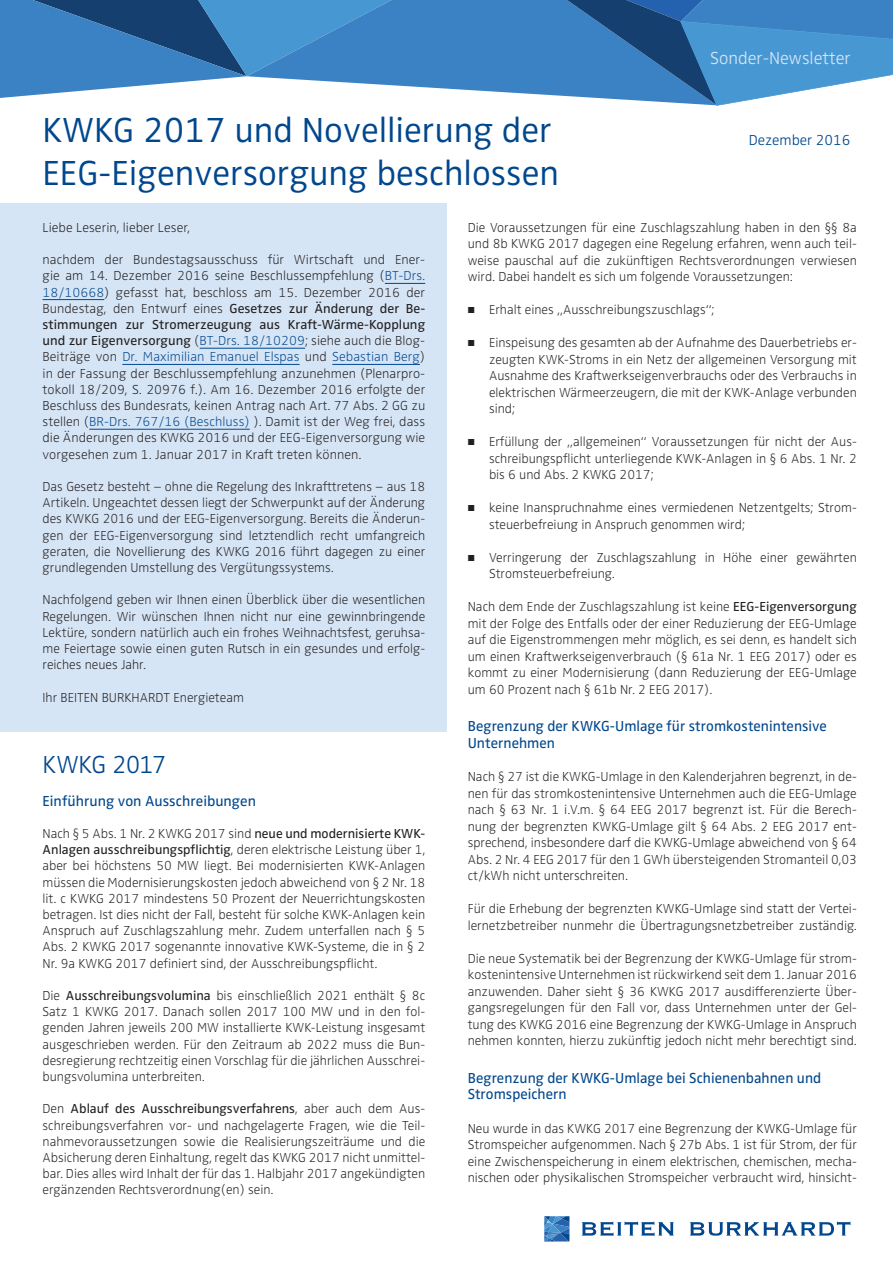
<style>
.page{position:relative;width:893px;height:1263px;background:#fff}
.page>*{position:absolute;margin:0;border:0;box-sizing:border-box;transform-origin:0 0}
.t1{font:300 36px/43.2px "Zwo OT";color:#01478d}
._4-Überschrift_10_pt{font:300 25.5px "Zwo OT";letter-spacing:-.04em;color:#01478d}
.t2{font:300 18px "Zwo OT";color:#d6e5f5}
._6-Überschrift_9_pt{font:15px/16.6px "Zwo OT";letter-spacing:.005em;color:#01478d}
.t3{font:300 15px "Zwo OT";color:#01478d}
.Fließtext_9_pt{font:300 expanded 13.5px/16.2px "Zwo OT";color:#231f20;text-align:justify}
.s1{color:#01478d}
.s2{font-weight:400;font-stretch:normal}
.s3{font-size:9px}
</style>
<div class="page">
<div style="left:419px;top:0;width:130px;height:95px;background:#3b82c4"></div>
<svg style="left:0;top:0;width:419px;height:98px;background:#518cc1"></svg>
<svg style="left:549px;top:0;width:344px;height:106px;background:#4d8bc2"></svg>
<svg style="left:582px;top:1221px;width:92px;height:15px"></svg>
<svg style="left:544px;top:1216px;width:25px;height:25px"></svg>
<svg style="left:690px;top:1221px;width:160px;height:14px"></svg>
<div style="left:0;top:203px;width:446px;height:529px;background:#d6e5f5"></div>
<hr style="left:385px;top:283px;width:40px;height:1px;background:#01478d">
<hr style="left:43px;top:299px;width:61px;height:1px;background:#01478d">
<hr style="left:200px;top:348px;width:105px;height:1px;background:#01478d">
<hr style="left:122px;top:364px;width:178px;height:1px;background:#01478d">
<hr style="left:332px;top:364px;width:88px;height:1px;background:#01478d">
<hr style="left:89px;top:429px;width:161px;height:1px;background:#01478d">
<h1 class="t1" style="left:43px;top:109px;width:518px">KWKG 2017 und Novellierung der<br>EEG-Eigenversorgung beschlossen</h1>
<h3 class="t2" style="left:710px;top:47px;width:142px">Sonder-Newsletter</h3>
<p class="t3" style="left:749px;top:131px;width:103px">Dezember 2016</p>
<p class="Fließtext_9_pt" style="left:43px;top:219px;width:149px">Liebe Leserin, lieber Leser,</p>
<p class="Fließtext_9_pt" style="left:43px;top:252px;width:384px">nachdem der Bundestagsausschuss für Wirtschaft und Ener&shy;gie am 14. Dezember 2016 seine Beschlussempfehlung (<span class="s1">BT-Drs.<br>18/10668</span>) gefasst hat, beschloss am 15. Dezember 2016 der Bundestag, den Entwurf eines <span class="s2">Gesetzes zur Änderung der Be&shy;stimmungen zur Stromerzeugung aus Kraft-Wärme-Kopplung und zur Eigenversorgung</span> (<span class="s1">BT-Drs. 18/10209</span>; siehe auch die Blog-Beiträge von <span class="s1">Dr. Maximilian Emanuel Elspas</span> und <span class="s1">Sebastian Berg</span>) in der Fassung der Beschlussempfehlung anzunehmen (Plenarpro&shy;tokoll 18/209, S. 20976 f.). Am 16. Dezember 2016 erfolgte der Beschluss des Bundesrats, keinen Antrag nach Art. 77 Abs. 2 GG zu stellen (<span class="s1">BR-Drs. 767/16 (Beschluss)</span> ). Damit ist der Weg frei, dass die Änderungen des KWKG 2016 und der EEG-Eigenversorgung wie vorgesehen zum 1. Januar 2017 in Kraft treten können.</p>
<p class="Fließtext_9_pt" style="left:43px;top:479px;width:384px">Das Gesetz besteht – ohne die Regelung des Inkrafttretens – aus 18<br>Artikeln. Ungeachtet dessen liegt der Schwerpunkt auf der Änderung des KWKG 2016 und der EEG-Eigenversorgung. Bereits die Änderun&shy;gen der EEG-Eigenversorgung sind letztendlich recht umfangreich geraten, die Novellierung des KWKG 2016 führt dagegen zu einer grundlegenden Umstellung des Vergütungssystems.</p>
<p class="Fließtext_9_pt" style="left:43px;top:592px;width:384px">Nachfolgend geben wir Ihnen einen Überblick über die wesentlichen Regelungen. Wir wünschen Ihnen nicht nur eine gewinnbringende Lektüre, sondern natürlich auch ein frohes Weihnachtsfest, geruhsa&shy;me Feiertage sowie einen guten Rutsch in ein gesundes und erfolg&shy;reiches neues Jahr.</p>
<p class="Fließtext_9_pt" style="left:43px;top:689px;width:203px">Ihr BEITEN BURKHARDT Energieteam</p>
<p class="_4-Überschrift_10_pt" style="left:43px;top:750px;width:126px">KWKG 2017</p>
<p class="_6-Überschrift_9_pt" style="left:43px;top:792px;width:215px">Einführung von Ausschreibungen</p>
<p class="Fließtext_9_pt" style="left:43px;top:826px;width:384px">Nach § 5 Abs. 1 Nr. 2 KWKG 2017 sind <span class="s2">neue und modernisierte KWK-Anlagen ausschreibungspflichtig</span>, deren elektrische Leistung über 1, aber bei höchstens 50 MW liegt. Bei modernisierten KWK-Anlagen müssen die Modernisierungskosten jedoch abweichend von § 2 Nr. 18 lit. c KWKG 2017 mindestens 50 Prozent der Neuerrichtungskosten betragen. Ist dies nicht der Fall, besteht für solche KWK-Anlagen kein Anspruch auf Zuschlagszahlung mehr. Zudem unterfallen nach § 5<br>Abs. 2 KWKG 2017 sogenannte innovative KWK-Systeme, die in § 2<br>Nr. 9a KWKG 2017 definiert sind, der Ausschreibungspflicht.</p>
<p class="Fließtext_9_pt" style="left:43px;top:988px;width:384px">Die <span class="s2">Ausschreibungsvolumina</span> bis einschließlich 2021 enthält § 8c Satz 1 KWKG 2017. Danach sollen 2017 100 MW und in den fol&shy;genden Jahren jeweils 200 MW installierte KWK-Leistung insgesamt ausgeschrieben werden. Für den Zeitraum ab 2022 muss die Bun&shy;desregierung rechtzeitig einen Vorschlag für die jährlichen Ausschrei&shy;bungsvolumina unterbreiten.</p>
<p class="Fließtext_9_pt" style="left:43px;top:1101px;width:384px">Den <span class="s2">Ablauf des Ausschreibungsverfahrens</span>, aber auch dem Aus&shy;schreibungsverfahren vor- und nachgelagerte Fragen, wie die Teil&shy;nahmevoraussetzungen sowie die Realisierungszeiträume und die Absicherung deren Einhaltung, regelt das KWKG 2017 nicht unmittel&shy;bar. Dies alles wird Inhalt der für das 1. Halbjahr 2017 angekündigten ergänzenden Rechtsverordnung(en) sein.</p>
<p class="Fließtext_9_pt" style="left:468px;top:219px;width:391px">Die Voraussetzungen für eine Zuschlagszahlung haben in den §§ 8a und 8b KWKG 2017 dagegen eine Regelung erfahren, wenn auch teil&shy;weise pauschal auf die zukünftigen Rechtsverordnungen verwiesen wird. Dabei handelt es sich um folgende Voraussetzungen:</p>
<p class="Fließtext_9_pt" style="left:468px;top:302px;width:248px"><span class="s3">■</span> Erhalt eines „Ausschreibungszuschlags“;</p>
<p class="Fließtext_9_pt" style="left:489px;top:335px;width:369px;text-indent:-21px"><span class="s3">■</span> Einspeisung des gesamten ab der Aufnahme des Dauerbetriebs er&shy;zeugten KWK-Stroms in ein Netz der allgemeinen Versorgung mit Ausnahme des Kraftwerkseigenverbrauchs oder des Verbrauchs in elektrischen Wärmeerzeugern, die mit der KWK-Anlage verbunden sind;</p>
<p class="Fließtext_9_pt" style="left:489px;top:434px;width:369px;text-indent:-21px"><span class="s3">■</span> Erfüllung der „allgemeinen“ Voraussetzungen für nicht der Aus&shy;schreibungspflicht unterliegende KWK-Anlagen in § 6 Abs. 1 Nr. 2 bis 6 und Abs. 2 KWKG 2017;</p>
<p class="Fließtext_9_pt" style="left:489px;top:500px;width:369px;text-indent:-21px"><span class="s3">■</span> keine Inanspruchnahme eines vermiedenen Netzentgelts; Strom&shy;steuerbefreiung in Anspruch genommen wird;</p>
<p class="Fließtext_9_pt" style="left:489px;top:549px;width:369px;text-indent:-21px"><span class="s3">■</span> Verringerung der Zuschlagszahlung in Höhe einer gewährten<br>Stromsteuerbefreiung.</p>
<p class="Fließtext_9_pt" style="left:468px;top:599px;width:391px">Nach dem Ende der Zuschlagszahlung ist keine <span class="s2">EEG-Eigenversorgung </span>mit der Folge des Entfalls oder der einer Reduzierung der EEG-Umlage auf die Eigenstrommengen mehr möglich, es sei denn, es handelt sich um einen Kraftwerkseigenverbrauch (§ 61a Nr. 1 EEG 2017) oder es kommt zu einer Modernisierung (dann Reduzierung der EEG-Umlage um 60 Prozent nach § 61b Nr. 2 EEG 2017).</p>
<p class="_6-Überschrift_9_pt" style="left:468px;top:718px;width:361px">Begrenzung der KWKG-Umlage für stromkostenintensive</p>
<p class="_6-Überschrift_9_pt" style="left:468px;top:735px;width:89px">Unternehmen</p>
<p class="Fließtext_9_pt" style="left:468px;top:769px;width:391px">Nach § 27 ist die KWKG-Umlage in den Kalenderjahren begrenzt, in de&shy;nen für das stromkostenintensive Unternehmen auch die EEG-Umlage nach § 63 Nr. 1 i.V.m. § 64 EEG 2017 begrenzt ist. Für die Berech&shy;nung der begrenzten KWKG-Umlage gilt § 64 Abs. 2 EEG 2017 ent&shy;sprechend, insbesondere darf die KWKG-Umlage abweichend von § 64<br>Abs. 2 Nr. 4 EEG 2017 für den 1 GWh übersteigenden Stromanteil 0,03 ct/kWh nicht unterschreiten.</p>
<p class="Fließtext_9_pt" style="left:468px;top:901px;width:391px">Für die Erhebung der begrenzten KWKG-Umlage sind statt der Vertei&shy;lernetzbetreiber nunmehr die Übertragungsnetzbetreiber zuständig.</p>
<p class="Fließtext_9_pt" style="left:468px;top:950px;width:391px">Die neue Systematik bei der Begrenzung der KWKG-Umlage für strom-</p>
<p class="Fließtext_9_pt" style="left:468px;top:967px;width:391px">kostenintensive Unternehmen ist rückwirkend seit dem 1. Januar 2016</p>
<p class="Fließtext_9_pt" style="left:468px;top:983px;width:391px">anzuwenden. Daher sieht § 36 KWKG 2017 ausdifferenzierte Über&shy;gangsregelungen für den Fall vor, dass Unternehmen unter der Gel&shy;tung des KWKG 2016 eine Begrenzung der KWKG-Umlage in Anspruch nehmen konnten, hierzu zukünftig jedoch nicht mehr berechtigt sind.</p>
<p class="_6-Überschrift_9_pt" style="left:468px;top:1070px;width:355px">Begrenzung der KWKG-Umlage bei Schienenbahnen und<br>Stromspeichern</p>
<p class="Fließtext_9_pt" style="left:468px;top:1120px;width:391px">Neu wurde in das KWKG 2017 eine Begrenzung der KWKG-Umlage für Stromspeicher aufgenommen. Nach § 27b Abs. 1 ist für Strom, der für eine Zwischenspeicherung in einem elektrischen, chemischen, mecha&shy;nischen oder physikalischen Stromspeicher verbraucht wird, hinsicht-</p>
</div>
